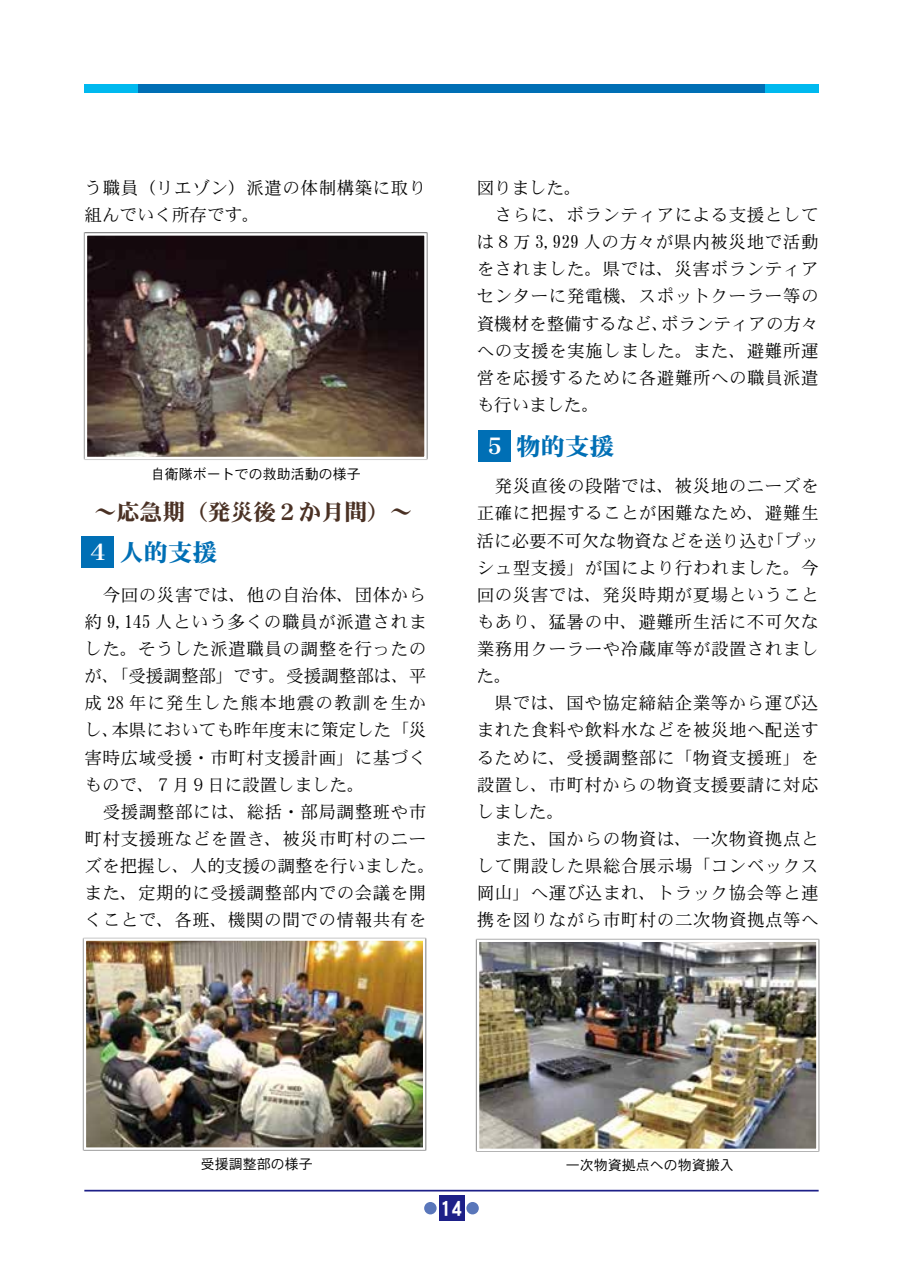
<style>
.page{position:relative;width:903px;height:1275px;background:#fff}
.page>*{position:absolute;margin:0;border:0;box-sizing:border-box;transform-origin:0 0}
.t1{font:24.5px "DFHS Mincho W9 WIN RKSJ H";letter-spacing:-.005em;color:#006fb5}
.t2{font:22.75px "DFHS Mincho W9 WIN RKSJ H";color:#4a3124}
.t3{font:21px "DFHS Gothic W7 WIN RKSJ H";color:#fff}
.t4{font:17.5px/27.1px "DFHS Mincho W3 WIN RKSJ H";letter-spacing:.03em;color:#000}
.t5{font:14px "DFHS Gothic W3 WIN RKSJ H";color:#000}
.s1{font-size:22.75px;color:#fff}
.s2{font-family:"DFHS Gothic W7 WING RKSJ H"}
</style>
<div class="page">
<hr style="left:84px;top:1190px;width:735px;height:1px;background:#1d2088">
<div style="left:439px;top:1196px;width:25px;height:25px;background:#1d2088"></div>
<div style="left:466px;top:1202px;width:13px;height:12px;background:#5976ba;border-radius:50%"></div>
<div style="left:424px;top:1202px;width:13px;height:12px;background:#5976ba;border-radius:50%"></div>
<div style="left:84px;top:84px;width:734px;height:9px;background:#006fb5"></div>
<div style="left:84px;top:84px;width:54px;height:9px;background:#00b9ef"></div>
<div style="left:765px;top:84px;width:54px;height:9px;background:#00b9ef"></div>
<img style="left:87px;top:941px;width:335px;height:206px">
<div style="left:84px;top:938px;width:341px;height:212px;border:2px solid #fff"></div>
<img style="left:480px;top:942px;width:335px;height:206px">
<div style="left:477px;top:939px;width:341px;height:212px;border:2px solid #fff"></div>
<div style="left:82px;top:536px;width:32px;height:32px;background:#006fb5"></div>
<div style="left:479px;top:430px;width:32px;height:32px;background:#006fb5"></div>
<img style="left:88px;top:236px;width:336px;height:220px">
<div style="left:85px;top:233px;width:342px;height:226px;border:2px solid #fff"></div>
<p class="t4" style="left:85px;top:175px;width:343px">う職員（リエゾン）派遣の体制構築に取り組んでいく所存です。</p>
<p class="t5" style="left:151px;top:467px;width:211px">自衛隊ボートでの救助活動の様子</p>
<h2 class="t2" style="left:94px;top:501px;width:320px">～応急期（発災後２か月間）～</h2>
<h1 class="t1" style="left:86px;top:540px;width:132px"><span class="s1">４</span>人的支援</h1>
<p class="t4" style="left:85px;top:581px;width:352px">　今回の災害では、他の自治体、団体から約 9,145 人という多くの職員が派遣されました。そうした派遣職員の調整を行ったのが、「受援調整部」です。受援調整部は、平成 28 年に発生した熊本地震の教訓を生かし、本県においても昨年度末に策定した「災害時広域受援・市町村支援計画」に基づくもので、７月９日に設置しました。<br>　受援調整部には、総括・部局調整班や市町村支援班などを置き、被災市町村のニーズを把握し、人的支援の調整を行いました。また、定期的に受援調整部内での会議を開くことで、各班、機関の間での情報共有を</p>
<p class="t4" style="left:477px;top:175px;width:343px">図りました。<br>　さらに、ボランティアによる支援としては８万 3,929 人の方々が県内被災地で活動をされました。県では、災害ボランティアセンターに発電機、スポットクーラー等の資機材を整備するなど、ボランティアの方々への支援を実施しました。また、避難所運営を応援するために各避難所への職員派遣も行いました。</p>
<h1 class="t1" style="left:483px;top:433px;width:132px"><span class="s1">５</span>物的支援</h1>
<p class="t4" style="left:477px;top:473px;width:343px">　発災直後の段階では、被災地のニーズを正確に把握することが困難なため、避難生活に必要不可欠な物資などを送り込む「プッシュ型支援」が国により行われました。今回の災害では、発災時期が夏場ということもあり、猛暑の中、避難所生活に不可欠な業務用クーラーや冷蔵庫等が設置されました。<br>　県では、国や協定締結企業等から運び込まれた食料や飲料水などを被災地へ配送するために、受援調整部に「物資支援班」を設置し、市町村からの物資支援要請に対応しました。<br>　また、国からの物資は、一次物資拠点として開設した県総合展示場「コンベックス岡山」へ運び込まれ、トラック協会等と連携を図りながら市町村の二次物資拠点等へ</p>
<p class="t5" style="left:201px;top:1157px;width:113px">受援調整部の様子</p>
<p class="t5" style="left:566px;top:1158px;width:169px">一次物資拠点への物資搬入</p>
<p class="t3" style="left:435px;top:1198px;width:28px"><span class="s2">1</span>14</p>
</div>
